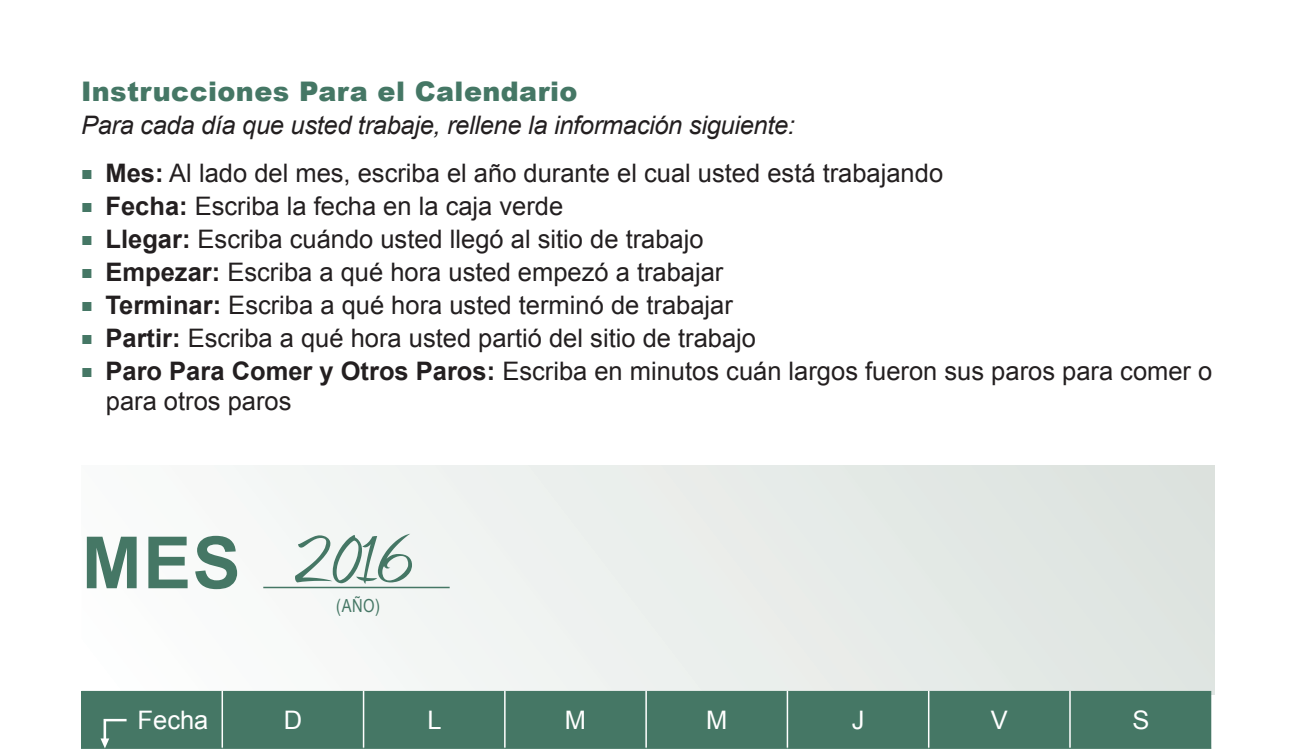
<style>
.page{position:relative;width:1296px;height:756px;background:#fff}
.page>*{position:absolute;margin:0;border:0;box-sizing:border-box;transform-origin:0 0}
.t1{font:90px "Amienne";color:#457765}
.t2{font:700 72px "Arial";color:#457765}
.t3{font:900 27px "Arial";letter-spacing:.015em;color:#457765}
.t4{font:25.5px/30.6px "Arial";color:#231f20}
.t5{font:italic 25.5px "Arial";letter-spacing:-.015em;color:#231f20}
.t6{font:25.5px "Arial";color:#fff}
.t7{font:18px "Arial Narrow";color:#457765}
.s1{font-weight:700;font-size:19.5px;color:#457765}
.s2{font-weight:700}
</style>
<div class="page">
<div style="left:81px;top:465px;width:1134px;height:229px;background:linear-gradient(to right,#fcfdfc,#dce3df)"></div>
<div style="left:81px;top:691px;width:1130px;height:57px;background:#457765"></div>
<hr style="left:80px;top:536px;width:2px;height:155px;background:#fff">
<hr style="left:222px;top:691px;width:1px;height:57px;background:#fff">
<hr style="left:363px;top:691px;width:1px;height:57px;background:#fff">
<hr style="left:504px;top:691px;width:2px;height:57px;background:#fff">
<hr style="left:645px;top:691px;width:2px;height:57px;background:#fff">
<hr style="left:787px;top:691px;width:1px;height:57px;background:#fff">
<hr style="left:928px;top:691px;width:1px;height:57px;background:#fff">
<hr style="left:1069px;top:691px;width:2px;height:57px;background:#fff">
<hr style="left:81px;top:748px;width:141px;height:1px;background:#457765">
<hr style="left:222px;top:748px;width:142px;height:1px;background:#457765">
<hr style="left:364px;top:748px;width:141px;height:1px;background:#457765">
<hr style="left:505px;top:748px;width:141px;height:1px;background:#457765">
<hr style="left:646px;top:748px;width:141px;height:1px;background:#457765">
<hr style="left:787px;top:748px;width:142px;height:1px;background:#457765">
<hr style="left:929px;top:748px;width:141px;height:1px;background:#457765">
<hr style="left:1070px;top:748px;width:141px;height:1px;background:#457765">
<hr style="left:263px;top:587px;width:187px;height:1px;background:#457765">
<svg style="left:101px;top:719px;width:26px;height:29px"></svg>
<p class="t3" style="left:81px;top:71px;width:498px">Instrucciones Para el Calendario</p>
<p class="t5" style="left:81px;top:108px;width:716px">Para cada día que usted trabaje, rellene la información siguiente:</p>
<p class="t4" style="left:81px;top:158px;width:864px"><span class="s1">■</span> <span class="s2">Mes:</span> Al lado del mes, escriba el año durante el cual usted está trabajando</p>
<p class="t4" style="left:81px;top:191px;width:484px"><span class="s1">■</span> <span class="s2">Fecha:</span> Escriba la fecha en la caja verde</p>
<p class="t4" style="left:81px;top:224px;width:624px"><span class="s1">■</span> <span class="s2">Llegar:</span> Escriba cuándo usted llegó al sitio de trabajo</p>
<p class="t4" style="left:81px;top:257px;width:644px"><span class="s1">■</span> <span class="s2">Empezar:</span> Escriba a qué hora usted empezó a trabajar</p>
<p class="t4" style="left:81px;top:290px;width:653px"><span class="s1">■</span> <span class="s2">Terminar:</span> Escriba a qué hora usted terminó de trabajar</p>
<p class="t4" style="left:81px;top:323px;width:677px"><span class="s1">■</span> <span class="s2">Partir:</span> Escriba a qué hora usted partió del sitio de trabajo</p>
<p class="t4" style="left:106px;top:356px;width:1108px;text-indent:-25px"><span class="s1">■</span> <span class="s2">Paro Para Comer y Otros Paros:</span> Escriba en minutos cuán largos fueron sus paros para comer o para otros paros</p>
<h2 class="t2" style="left:82px;top:515px;width:160px">MES</h2>
<h1 class="t1" style="left:295px;top:519px;width:119px">2016</h1>
<p class="t7" style="left:336px;top:593px;width:45px">(AÑO)</p>
<p class="t6" style="left:138px;top:703px;width:72px">Fecha</p>
<p class="t6" style="left:284px;top:703px;width:20px">D</p>
<p class="t6" style="left:428px;top:703px;width:16px">L</p>
<p class="t6" style="left:565px;top:703px;width:23px">M</p>
<p class="t6" style="left:706px;top:703px;width:23px">M</p>
<p class="t6" style="left:852px;top:703px;width:14px">J</p>
<p class="t6" style="left:991px;top:703px;width:19px">V</p>
<p class="t6" style="left:1133px;top:703px;width:19px">S</p>
</div>
